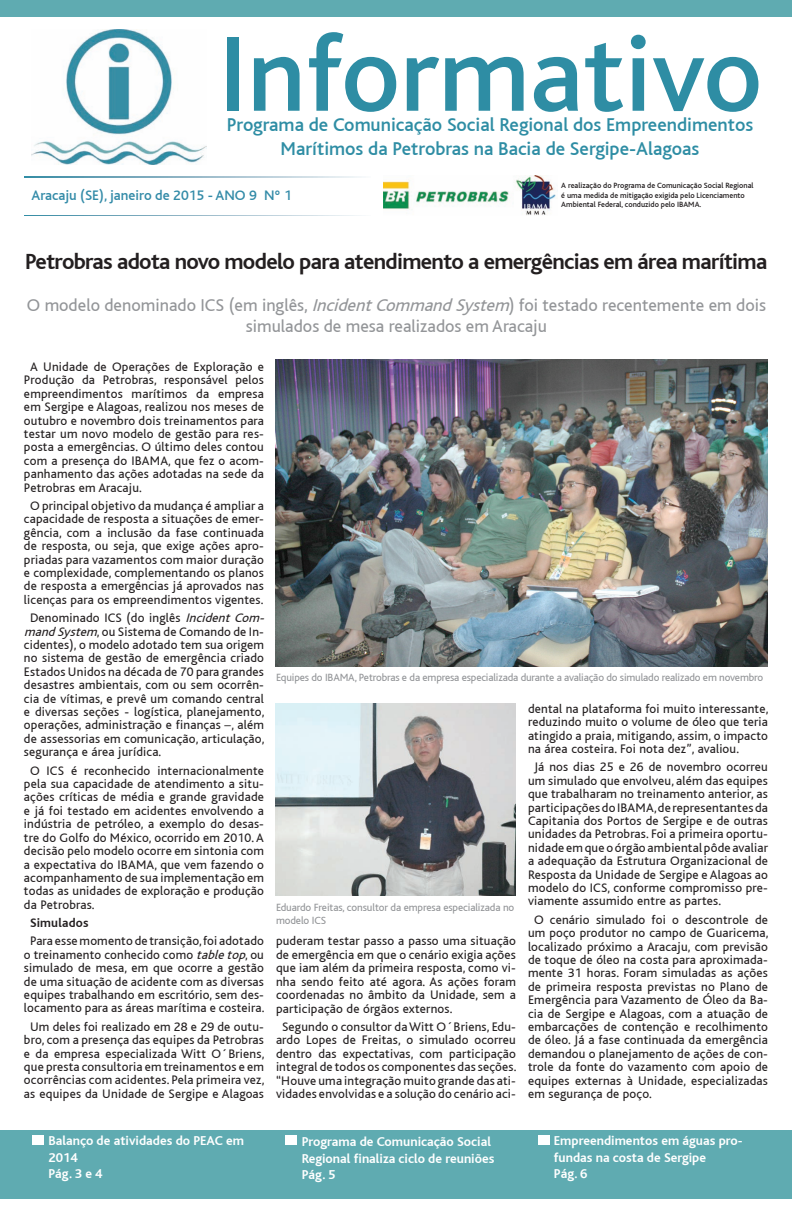
<style>
.page{position:relative;width:792px;height:1224px;background:#fff}
.page>*{position:absolute;margin:0;border:0;box-sizing:border-box;transform-origin:0 0}
.t1{font:500 111px "Bliss";color:#2e8da4}
.t2{font:700 23px "Bliss";letter-spacing:-.03em;color:#231f20}
.t3{font:500 19.5px/23.4px "Bliss";color:#2e8da4;text-align:center}
.t4{font:18px/21.6px "Bliss";color:#939598;text-align:center}
.t5{font:500 14.5px "Bliss";color:#338ba8}
.t6{font:700 13.5px/16.2px "Bliss";color:#fff}
.t7{font:13px/13.4px "Bliss";letter-spacing:.015em;color:#231f20;text-align:justify}
.t8{font:700 13px "Bliss";letter-spacing:.015em;color:#231f20}
.t9{font:11px/13.2px "Bliss";letter-spacing:-.015em;color:#939598}
.t10{font:500 8px/9.6px "Bliss";color:#231f20}
.s1{font-style:italic}
</style>
<div class="page">
<img style="left:383px;top:176px;width:175px;height:39px">
<img style="left:32px;top:29px;width:174px;height:136px">
<div style="left:0;top:1130px;width:792px;height:69px;background:#5fabb1"></div>
<div style="left:0;top:0;width:792px;height:16px;background:#5fabb1"></div>
<div style="left:32px;top:1136px;width:12px;height:10px;background:#fff"></div>
<div style="left:285px;top:1136px;width:12px;height:10px;background:#fff"></div>
<div style="left:539px;top:1136px;width:11px;height:10px;background:#fff"></div>
<svg style="left:24px;top:177px;width:337px;height:1px"></svg>
<svg style="left:24px;top:215px;width:337px;height:1px"></svg>
<img style="left:275px;top:359px;width:493px;height:308px">
<img style="left:275px;top:703px;width:241px;height:192px">
<h1 class="t1" style="left:219px;top:16px;width:544px">Informativo</h1>
<h3 class="t3" style="left:227px;top:114px;width:528px">Programa de Comunicação Social Regional dos Empreendimentos<br>Marítimos da Petrobras na Bacia de Sergipe-Alagoas</h3>
<p class="t5" style="left:32px;top:188px;width:262px">Aracaju (SE), janeiro de 2015 - ANO 9 Nº 1</p>
<p class="t10" style="left:561px;top:181px;width:194px">A realização do Programa de Comunicação Social Regional é uma medida de mitigação exigida pelo Licenciamento<br>Ambiental Federal, conduzido pelo IBAMA.</p>
<h2 class="t2" style="left:25px;top:250px;width:744px">Petrobras adota novo modelo para atendimento a emergências em área marítima</h2>
<h3 class="t4" style="left:27px;top:294px;width:741px">O modelo denominado ICS (em inglês, <span class="s1">IncidentCommandSystem</span>) foi testado recentemente em dois simulados de mesa realizados em Aracaju</h3>
<p class="t7" style="left:24px;top:360px;width:242px;text-indent:6px">A Unidade de Operações de Exploração e Produção da Petrobras, responsável pelos empreendimentos marítimos da empresa em Sergipe e Alagoas, realizou nos meses de outubro e novembro dois treinamentos para testar um novo modelo de gestão para res&shy;posta a emergências. O último deles contou com a presença do IBAMA, que fez o acom&shy;panhamento das ações adotadas na sede da Petrobras em Aracaju.</p>
<p class="t7" style="left:24px;top:499px;width:242px;text-align:center">O principal objetivo da mudança é ampliar a capacidade de resposta a situações de emer&shy;gência, com a inclusão da fase continuada de resposta, ou seja, que exige ações apro&shy;priadas para vazamentos com maior duração e complexidade, complementando os planos de resposta a emergências já aprovados nas licenças para os empreendimentos vigentes.</p>
<p class="t7" style="left:24px;top:612px;width:245px;text-align:left;text-indent:6px">Denominado ICS (do inglês <span class="s1">Incident Com&shy;mand System</span>, ou Sistema de Comando de In&shy;cidentes), o modelo adotado tem sua origem no sistema de gestão de emergência criado Estados Unidos na década de 70 para grandes desastres ambientais, com ou sem ocorrên&shy;cia de vítimas, e prevê um comando central e diversas seções - logística, planejamento, operações, administração e finanças –, além de assessorias em comunicação, articulação, segurança e área jurídica.</p>
<p class="t7" style="left:24px;top:764px;width:242px;text-indent:6px">O ICS é reconhecido internacionalmente pela sua capacidade de atendimento a situ&shy;ações críticas de média e grande gravidade e já foi testado em acidentes envolvendo a indústria de petróleo, a exemplo do desas&shy;tre do Golfo do México, ocorrido em 2010. A decisão pelo modelo ocorre em sintonia com a expectativa do IBAMA, que vem fazendo o acompanhamento de sua implementação em todas as unidades de exploração e produção da Petrobras.</p>
<p class="t8" style="left:30px;top:916px;width:60px">Simulados</p>
<p class="t7" style="left:24px;top:935px;width:242px;text-align:center">Para esse momento de transição, foi adotado o treinamento conhecido como <span class="s1">tabletop</span>, ou simulado de mesa, em que ocorre a gestão de uma situação de acidente com as diversas equipes trabalhando em escritório, sem des&shy;locamento para as áreas marítima e costeira.</p>
<p class="t7" style="left:24px;top:1020px;width:242px;text-align:center">Um deles foi realizado em 28 e 29 de outu&shy;bro, com a presença das equipes da Petrobras e da empresa especializada Witt O´Briens, que presta consultoria em treinamentos e em ocorrências com acidentes. Pela primeira vez, as equipes da Unidade de Sergipe e Alagoas</p>
<p class="t9" style="left:276px;top:671px;width:489px">Equipes do IBAMA, Petrobras e da empresa especializada durante a avaliação do simulado realizado em novembro</p>
<p class="t9" style="left:276px;top:901px;width:240px">Eduardo Freitas, consultor da empresa especializada no modelo ICS</p>
<p class="t7" style="left:276px;top:935px;width:242px">puderam testar passo a passo uma situação de emergência em que o cenário exigia ações que iam além da primeira resposta, como vi&shy;nha sendo feito até agora. As ações foram coordenadas no âmbito da Unidade, sem a participação de órgãos externos.</p>
<p class="t7" style="left:276px;top:1020px;width:242px;text-align:center">Segundo o consultor da Witt O´Briens, Edu&shy;ardo Lopes de Freitas, o simulado ocorreu dentro das expectativas, com participação integral de todos os componentes das seções. “Houve uma integração muito grande das ati&shy;vidades envolvidas e a solução do cenário aci-</p>
<p class="t7" style="left:528px;top:702px;width:242px">dental na plataforma foi muito interessante, reduzindo muito o volume de óleo que teria atingido a praia, mitigando, assim, o impacto na área costeira. Foi nota dez”, avaliou.</p>
<p class="t7" style="left:528px;top:761px;width:242px;text-indent:6px">Já nos dias 25 e 26 de novembro ocorreu um simulado que envolveu, além das equipes que trabalharam no treinamento anterior, as participações do IBAMA, de representantes da Capitania dos Portos de Sergipe e de outras unidades da Petrobras. Foi a primeira oportu&shy;nidade em que o órgão ambiental pôde avaliar a adequação da Estrutura Organizacional de Resposta da Unidade de Sergipe e Alagoas ao modelo do ICS, conforme compromisso pre&shy;viamente assumido entre as partes.</p>
<p class="t7" style="left:528px;top:913px;width:242px;text-indent:6px">O cenário simulado foi o descontrole de um poço produtor no campo de Guaricema, localizado próximo a Aracaju, com previsão de toque de óleo na costa para aproximada&shy;mente 31 horas. Foram simuladas as ações de primeira resposta previstas no Plano de Emergência para Vazamento de Óleo da Ba&shy;cia de Sergipe e Alagoas, com a atuação de embarcações de contenção e recolhimento de óleo. Já a fase continuada da emergência demandou o planejamento de ações de con&shy;trole da fonte do vazamento com apoio de equipes externas à Unidade, especializadas em segurança de poço.</p>
<p class="t6" style="left:48px;top:1133px;width:197px">Balanço de atividades do PEAC em<br>2014<br>Pág. 3 e 4</p>
<p class="t6" style="left:302px;top:1134px;width:194px">Programa de Comunicação Social<br>Regional finaliza ciclo de reuniões<br>Pág. 5</p>
<p class="t6" style="left:554px;top:1133px;width:190px">Empreendimentos em águas pro&shy;fundas na costa de Sergipe<br>Pág. 6</p>
</div>
